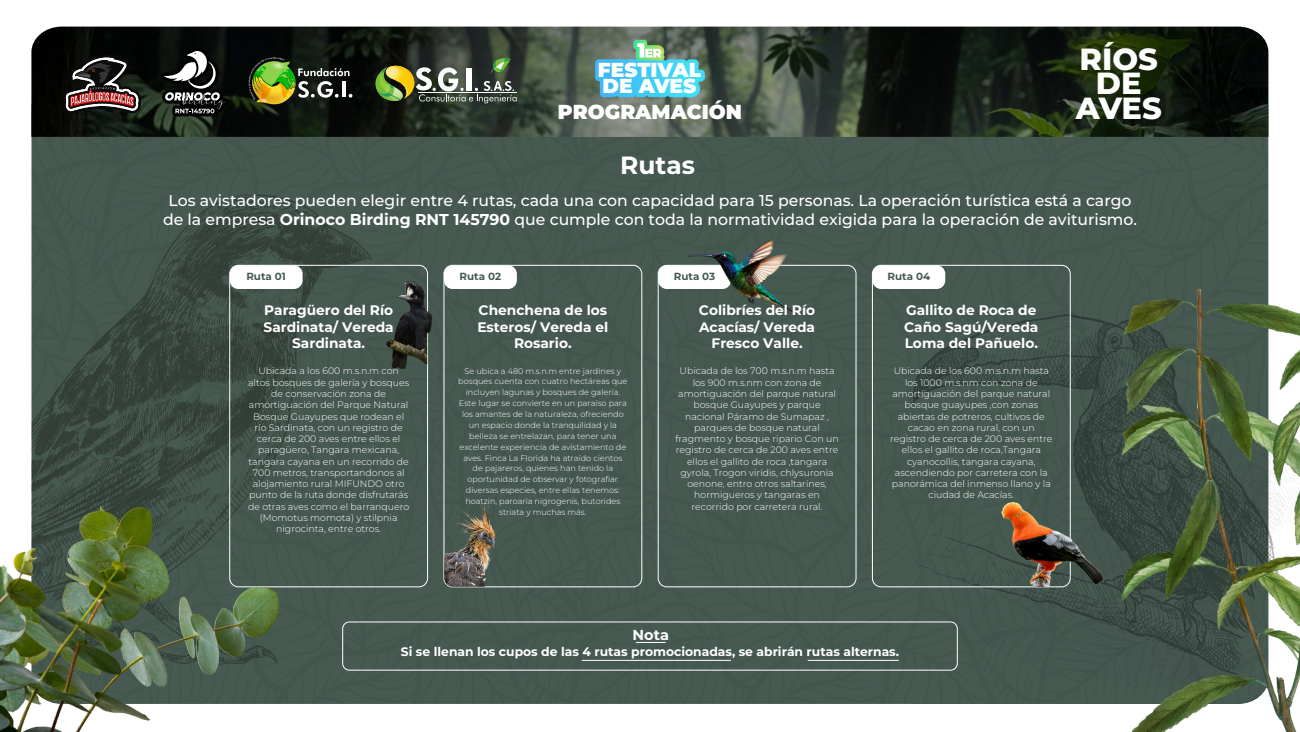
<style>
.page{position:relative;width:1300px;height:732px;background:#fff}
.page>*{position:absolute;margin:0;border:0;box-sizing:border-box;transform-origin:0 0}
.t1{font:800 30.5px/24.5px "Montserrat";color:#fff;text-align:center}
.t2{font:700 24.94px "Montserrat";color:#fff}
.t3{font:900 20.19px/15.9px "Montserrat";color:#fff}
.t4{font:500 15.69px/18.8px "Montserrat";color:#fff;text-align:center}
.t5{font:700 14.44px "Montserrat";color:#fff}
.t6{font:700 13.75px/16.5px "Montserrat";color:#fff;text-align:center}
.t7{font:700 12.31px "Montserrat";color:#fff}
.t8{font:700 10.31px "Montserrat";color:#475a52}
.t9{font:300 9.38px/11.2px "Montserrat";color:#fff;text-align:center}
.t10{font:300 8.12px/10.9px "Montserrat";color:#fff;text-align:center}
.s1{font-weight:700}
</style>
<div class="page">
<div style="left:31px;top:137px;width:1237px;height:566px;background:#475a52"></div>
<img style="left:31px;top:194px;width:341px;height:93px">
<img style="left:914px;top:314px;width:161px;height:389px">
<svg style="left:31px;top:27px;width:1237px;height:110px;background:#252d23"></svg>
<svg style="left:595px;top:40px;width:110px;height:57px;background:#53b1c1"></svg>
<div style="left:230px;top:265px;width:73px;height:24px;background:#fff;border-radius:9px"></div>
<div style="left:444px;top:265px;width:198px;height:321px;border:1px solid #fff;border-radius:9px"></div>
<div style="left:444px;top:265px;width:73px;height:24px;background:#fff;border-radius:9px"></div>
<img style="left:444px;top:497px;width:59px;height:89px">
<div style="left:658px;top:265px;width:198px;height:321px;border:1px solid #fff;border-radius:9px"></div>
<div style="left:658px;top:265px;width:73px;height:24px;background:#fff;border-radius:9px"></div>
<img style="left:664px;top:223px;width:158px;height:106px">
<div style="left:872px;top:265px;width:198px;height:321px;border:1px solid #fff;border-radius:9px"></div>
<div style="left:872px;top:265px;width:73px;height:24px;background:#fff;border-radius:9px"></div>
<img style="left:997px;top:499px;width:78px;height:87px">
<img style="left:0;top:287px;width:442px;height:444px">
<img style="left:1075px;top:207px;width:225px;height:524px">
<img style="left:384px;top:279px;width:49px;height:89px">
<div style="left:342px;top:621px;width:615px;height:49px;border:1px solid #fff;border-radius:7px"></div>
<hr style="left:581px;top:659px;width:150px;height:1px;background:#fff">
<hr style="left:807px;top:659px;width:91px;height:1px;background:#fff">
<hr style="left:636px;top:641px;width:30px;height:1px;background:#fff">
<svg style="left:63px;top:55px;width:78px;height:59px;background:#4d3e3c"></svg>
<svg style="left:157px;top:26px;width:77px;height:467px;background:#3b4841"></svg>
<svg style="left:374px;top:56px;width:142px;height:47px;background:#5e664b"></svg>
<hr style="left:418px;top:92px;width:99px;height:1px;background:#fff">
<img style="left:249px;top:40px;width:58px;height:17px">
<img style="left:232px;top:60px;width:75px;height:64px">
<img style="left:239px;top:76px;width:50px;height:49px">
<img style="left:249px;top:57px;width:103px;height:47px">
<h3 class="t3" style="left:598px;top:61px;width:105px">FESTIVAL<br>DE AVES</h3>
<h3 class="t3" style="left:558px;top:102px;width:186px">PROGRAMACIÓN</h3>
<h1 class="t1" style="left:1076px;top:45px;width:87px">RÍOS<br>DE<br>AVES</h1>
<h2 class="t2" style="left:620px;top:147px;width:76px">Rutas</h2>
<p class="t4" style="left:163px;top:190px;width:975px">Los avistadores pueden elegir entre 4 rutas, cada una con capacidad para 15 personas. La operación turística está a cargo de la empresa <span class="s1">Orinoco Birding RNT 145790</span> que cumple con toda la normatividad exigida para la operación de aviturismo.</p>
<p class="t8" style="left:246px;top:269px;width:41px">Ruta 01</p>
<h3 class="t6" style="left:264px;top:301px;width:132px">Paragüero del Río<br>Sardinata/ Vereda<br>Sardinata.</h3>
<p class="t9" style="left:248px;top:365px;width:163px">Ubicada a los 600 m.s.n.m con altos bosques de galería y bosques de conservación zona de amortiguación del Parque Natural<br>Bosque Guayupes que rodean el río Sardinata, con un registro de cerca de 200 aves entre ellos el paragüero, Tangara mexicana, tangara cayana en un recorrido de<br>700 metros, transportandonos al alojamiento rural MIFUNDO otro punto de la ruta donde disfrutarás de otras aves como el barranquero (Momotus momota) y stilpnia nigrocinta, entre otros.</p>
<p class="t8" style="left:459px;top:269px;width:43px">Ruta 02</p>
<h3 class="t6" style="left:477px;top:301px;width:132px">Chenchena de los<br>Esteros/ Vereda el<br>Rosario.</h3>
<p class="t10" style="left:458px;top:364px;width:171px">Se ubica a 480 m.s.n.m entre jardines y bosques cuenta con cuatro hectáreas que incluyen lagunas y bosques de galería.<br>Este lugar se convierte en un paraíso para los amantes de la naturaleza, ofreciendo un espacio donde la tranquilidad y la belleza se entrelazan, para tener una excelente experiencia de avistamiento de aves. Finca La Florida ha atraído cientos de pajareros, quienes han tenido la oportunidad de observar y fotografiar diversas especies, entre ellas tenemos: hoatzin, paroaria nigrogenis, butorides striata y muchas más.</p>
<p class="t8" style="left:674px;top:269px;width:43px">Ruta 03</p>
<h3 class="t6" style="left:699px;top:301px;width:118px">Colibríes del Río<br>Acacías/ Vereda<br>Fresco Valle.</h3>
<p class="t9" style="left:675px;top:365px;width:165px">Ubicada de los 700 m.s.n.m hasta los 900 m.s.nm con zona de amortiguación del parque natural bosque Guayupes y parque nacional Páramo de Sumapaz , parques de bosque natural fragmento y bosque ripario Con un registro de cerca de 200 aves entre ellos el gallito de roca ,tangara gyrola, Trogon viridis, chlysuronia oenone, entro otros saltarines, hormigueros y tangaras en recorrido por carretera rural.</p>
<h3 class="t5" style="left:632px;top:623px;width:38px">Nota</h3>
<p class="t8" style="left:887px;top:269px;width:44px">Ruta 04</p>
<h3 class="t6" style="left:904px;top:301px;width:136px;text-align:left">Gallito de Roca de<br>Caño Sagú/Vereda<br>Loma del Pañuelo.</h3>
<p class="t9" style="left:890px;top:365px;width:164px">Ubicada de los 600 m.s.n.m hasta los 1000 m.s.nm con zona de amortiguación del parque natural bosque guayupes ,con zonas abiertas de potreros, cultivos de cacao en zona rural, con un registro de cerca de 200 aves entre ellos el gallito de roca,Tangara cyanocollis, tangara cayana, ascendiendo por carretera con la panorámica del inmenso llano y la ciudad de Acacías.</p>
<h3 class="t7" style="left:401px;top:642px;width:500px">Si se llenan los cupos de las 4 rutas promocionadas, se abrirán rutas alternas.</h3>
</div>
